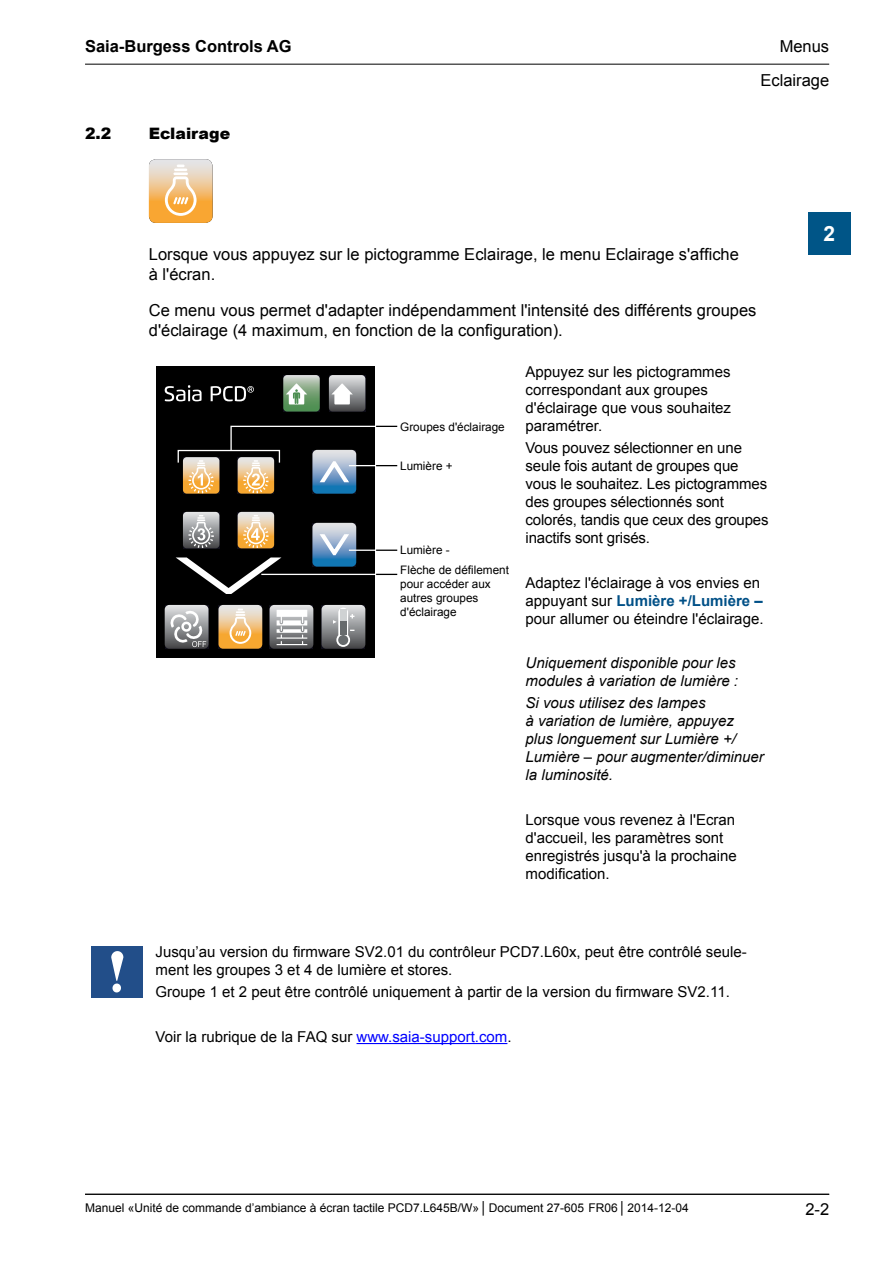
<style>
.page{position:relative;width:893px;height:1263px;background:#fff}
.page>*{position:absolute;margin:0;border:0;box-sizing:border-box;transform-origin:0 0}
.t1{font:700 21px "Arial";color:#fff}
.EN_Fliesstext{font:16.5px/19.8px "Arial";color:#000}
.t2{font:700 16.5px "Arial";color:#000}
.EN_Ueberschrift_2{font:900 15.75px "Arial";color:#000}
.EN_TextTabelle_10pt{font:15px/18px "Arial";color:#000}
.EN_TextTabelle_10pt-2{font:italic 15px/18px "Arial";color:#000}
.t3{font:12px "Arial";color:#000}
.t4{font:11.7px/14.1px "Arial";color:#000}
.s1{font-weight:700;color:#005087}
.s2{color:#00f}
</style>
<div class="page">
<hr style="left:85px;top:64px;width:744px;height:1px;background:#000">
<hr style="left:85px;top:1194px;width:744px;height:1px;background:#000">
<div style="left:808px;top:213px;width:42px;height:42px;background:#005587"></div>
<svg style="left:149px;top:159px;width:64px;height:64px;background:#f0c68d"></svg>
<div style="left:156px;top:366px;width:218px;height:292px;background:#000"></div>
<svg style="left:329px;top:375px;width:36px;height:36px"></svg>
<svg style="left:322px;top:605px;width:43px;height:44px;background:#9a9b9d"></svg>
<svg style="left:270px;top:605px;width:43px;height:44px;background:#adaeb0"></svg>
<svg style="left:219px;top:605px;width:43px;height:44px;background:#eec58a"></svg>
<svg style="left:165px;top:605px;width:43px;height:44px;background:#a6a7a9"></svg>
<svg style="left:176px;top:557px;width:105px;height:37px"></svg>
<svg style="left:238px;top:512px;width:36px;height:36px"></svg>
<svg style="left:183px;top:512px;width:36px;height:36px"></svg>
<svg style="left:183px;top:457px;width:36px;height:37px"></svg>
<svg style="left:283px;top:375px;width:37px;height:36px"></svg>
<svg style="left:165px;top:385px;width:37px;height:16px"></svg>
<svg style="left:211px;top:386px;width:43px;height:15px"></svg>
<div style="left:178px;top:450px;width:102px;height:13px;border:1px solid #fff"></div>
<svg style="left:230px;top:425px;width:167px;height:69px"></svg>
<svg style="left:312px;top:523px;width:85px;height:44px"></svg>
<hr style="left:261px;top:574px;width:115px;height:1px;background:#fff">
<svg style="left:376px;top:574px;width:21px;height:1px"></svg>
<div style="left:92px;top:946px;width:51px;height:51px;background:#224e89"></div>
<svg style="left:111px;top:951px;width:12px;height:41px"></svg>
<hr style="left:357px;top:1043px;width:150px;height:1px;background:#00f">
<p class="t2" style="left:85px;top:36px;width:208px">Saia-Burgess Controls AG</p>
<p class="EN_Ueberschrift_2" style="left:85px;top:122px;width:28px">2.2</p>
<p class="EN_Ueberschrift_2" style="left:149px;top:122px;width:83px">Eclairage</p>
<p class="EN_Fliesstext" style="left:780px;top:37px;width:51px">Menus</p>
<p class="EN_Fliesstext" style="left:760px;top:71px;width:70px">Eclairage</p>
<h1 class="t1" style="left:823px;top:219px;width:13px">2</h1>
<p class="EN_Fliesstext" style="left:149px;top:244px;width:592px">Lorsque vous appuyez sur le pictogramme Eclairage, le menu Eclairage s'affiche à l'écran.</p>
<p class="EN_Fliesstext" style="left:149px;top:301px;width:609px">Ce menu vous permet d'adapter indépendamment l'intensité des différents groupes d'éclairage (4 maximum, en fonction de la configuration).</p>
<p class="t4" style="left:400px;top:420px;width:106px">Groupes d'éclairage</p>
<p class="t4" style="left:400px;top:459px;width:54px">Lumière +</p>
<p class="t4" style="left:400px;top:541px;width:110px;line-height:19.4px">Lumière -<br>Flèche de défilement</p>
<p class="t4" style="left:400px;top:577px;width:92px">pour accéder aux autres groupes d'éclairage</p>
<p class="EN_TextTabelle_10pt" style="left:525px;top:363px;width:207px">Appuyez sur les pictogrammes correspondant aux groupes d'éclairage que vous souhaitez paramétrer.</p>
<p class="EN_TextTabelle_10pt" style="left:525px;top:439px;width:245px">Vous pouvez sélectionner en une seule fois autant de groupes que vous le souhaitez. Les pictogrammes des groupes sélectionnés sont colorés, tandis que ceux des groupes inactifs sont grisés.</p>
<p class="EN_TextTabelle_10pt" style="left:525px;top:573px;width:239px">Adaptez l'éclairage à vos envies en appuyant sur <span class="s1">Lumière +/Lumière – </span>pour allumer ou éteindre l'éclairage.</p>
<p class="EN_TextTabelle_10pt-2" style="left:525px;top:654px;width:214px">Uniquement disponible pour les modules à variation de lumière :</p>
<p class="EN_TextTabelle_10pt-2" style="left:525px;top:694px;width:240px">Si vous utilisez des lampes<br>à variation de lumière, appuyez plus longuement sur Lumière +/<br>Lumière – pour augmenter/diminuer la luminosité.</p>
<p class="EN_TextTabelle_10pt" style="left:525px;top:811px;width:213px">Lorsque vous revenez à l'Ecran d'accueil, les paramètres sont enregistrés jusqu'à la prochaine modification.</p>
<p class="EN_TextTabelle_10pt" style="left:156px;top:943px;width:593px">Jusqu’au version du firmware SV2.01 du contrôleur PCD7.L60x, peut être contrôlé seule&shy;ment les groupes 3 et 4 de lumière et stores.</p>
<p class="EN_TextTabelle_10pt" style="left:156px;top:983px;width:576px">Groupe 1 et 2 peut être contrôlé uniquement à partir de la version du firmware SV2.11.</p>
<p class="EN_TextTabelle_10pt" style="left:156px;top:1028px;width:357px">Voir la rubrique de la FAQ sur <span class="s2">www.saia-support.com</span>.</p>
<p class="t3" style="left:85px;top:1200px;width:605px">Manuel «Unité de commande d’ambiance à écran tactile PCD7.L645B/W»│Document 27-605 FR06 │ 2014-12-04</p>
<p class="EN_Fliesstext" style="left:805px;top:1200px;width:25px">2-2</p>
</div>
